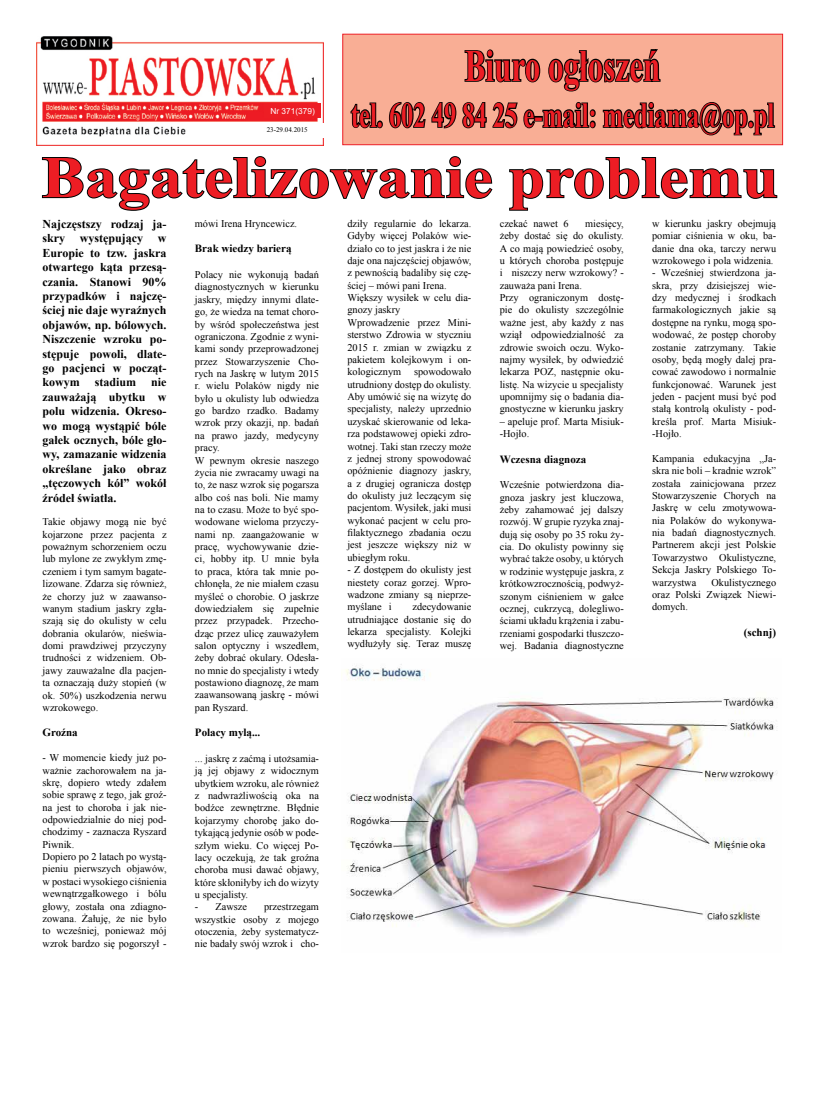
<style>
.page{position:relative;width:820px;height:1106px;background:#fff}
.page>*{position:absolute;margin:0;border:0;box-sizing:border-box;transform-origin:0 0}
.t1{font:700 59px "Times New Roman";color:#ed1d24;scale:1.1 1}
.t2{font:700 44.8px "Times New Roman";color:#ed1d24;scale:.69 1}
.t3{font:700 35.2px "Times New Roman";color:#ed1d24;scale:.69 1}
.t4{font:700 12px/14.4px "Times New Roman";color:#000;text-align:justify}
.t5{font:700 11px "Times New Roman";color:#000}
.t6{font:10.3px/12.4px "Times New Roman";color:#000;text-align:justify}
.t7{font:8.3px "Arial";color:#fff}
.t8{font:7px "Times New Roman";color:#000}
</style>
<div class="page">
<img style="left:37px;top:36px;width:286px;height:109px">
<div style="left:266px;top:123px;width:57px;height:15px;background:#fff"></div>
<div style="left:263px;top:103px;width:57px;height:15px;background:#ed1d24"></div>
<div style="left:342px;top:34px;width:440px;height:111px;background:#f9ae95;border:1px solid #ed1d24"></div>
<svg style="left:464px;top:49px;width:77px;height:34px"></svg>
<svg style="left:548px;top:49px;width:113px;height:43px"></svg>
<svg style="left:350px;top:102px;width:425px;height:34px"></svg>
<svg style="left:41px;top:156px;width:452px;height:55px"></svg>
<svg style="left:509px;top:157px;width:269px;height:54px"></svg>
<img style="left:345px;top:664px;width:432px;height:272px">
<p class="t7" style="left:270px;top:106px;width:46px">Nr 371(379)</p>
<p class="t8" style="left:266px;top:125px;width:43px">23-29.04.2015</p>
<h2 class="t2" style="left:464px;top:33px;width:285px">Biuro ogłoszeń</h2>
<h3 class="t3" style="left:351px;top:90px;width:614px">tel. 602 49 84 25 e-mail: mediama@op.pl</h3>
<h1 class="t1" style="left:42px;top:135px;width:671px">Bagatelizowanie problemu</h1>
<p class="t4" style="left:43px;top:216px;width:125px">Najczęstszy rodzaj ja&shy;skry występujący w Europie to tzw. jaskra otwartego kąta przesą&shy;czania. Stanowi 90% przypadków i najczę&shy;ściej nie daje wyraźnych objawów, np. bólowych.<br>Niszczenie wzroku po&shy;stępuje powoli, dlate&shy;go pacjenci w począt&shy;kowym stadium nie zauważają ubytku w polu widzenia. Okreso&shy;wo mogą wystąpić bóle gałek ocznych, bóle gło&shy;wy, zamazanie widzenia określane jako obraz „tęczowych kół” wokół źródeł światła.</p>
<p class="t6" style="left:43px;top:515px;width:125px">Takie objawy mogą nie być kojarzone przez pacjenta z poważnym schorzeniem oczu lub mylone ze zwykłym zmę&shy;czeniem i tym samym bagate&shy;lizowane. Zdarza się również, że chorzy już w zaawanso&shy;wanym stadium jaskry zgła&shy;szają się do okulisty w celu dobrania okularów, nieświa&shy;domi prawdziwej przyczyny trudności z widzeniem. Ob&shy;jawy zauważalne dla pacjen&shy;ta oznaczają duży stopień (w ok. 50%) uszkodzenia nerwu wzrokowego.</p>
<p class="t5" style="left:43px;top:725px;width:37px">Groźna</p>
<p class="t6" style="left:43px;top:751px;width:125px;text-align:left">- W momencie kiedy już po&shy;ważnie zachorowałem na ja&shy;skrę, dopiero wtedy zdałem sobie sprawę z tego, jak groź&shy;na jest to choroba i jak nie&shy;odpowiedzialnie do niej pod&shy;chodzimy - zaznacza Ryszard<br>Piwnik.<br>Dopiero po 2 latach po wystą&shy;pieniu pierwszych objawów, w postaci wysokiego ciśnienia wewnątrzgałkowego i bólu głowy, została ona zdiagno&shy;zowana. Żałuję, że nie było to wcześniej, ponieważ mój wzrok bardzo się pogorszył -</p>
<p class="t6" style="left:195px;top:217px;width:104px">mówi Irena Hryncewicz.</p>
<p class="t5" style="left:195px;top:241px;width:98px">Brak wiedzy barierą</p>
<p class="t6" style="left:195px;top:268px;width:125px;text-align:left">Polacy nie wykonują badań diagnostycznych w kierunku jaskry, między innymi dlate&shy;go, że wiedza na temat choro&shy;by wśród społeczeństwa jest ograniczona. Zgodnie z wyni&shy;kami sondy przeprowadzonej przez Stowarzyszenie Cho&shy;rych na Jaskrę w lutym 2015 r. wielu Polaków nigdy nie było u okulisty lub odwiedza go bardzo rzadko. Badamy wzrok przy okazji, np. badań na prawo jazdy, medycyny pracy.<br>W pewnym okresie naszego życia nie zwracamy uwagi na to, że nasz wzrok się pogarsza albo coś nas boli. Nie mamy na to czasu. Może to być spo&shy;wodowane wieloma przyczy&shy;nami np. zaangażowanie w pracę, wychowywanie dzie&shy;ci, hobby itp. U mnie była to praca, która tak mnie po&shy;chłonęła, że nie miałem czasu myśleć o chorobie. O jaskrze dowiedziałem się zupełnie przez przypadek. Przecho&shy;dząc przez ulicę zauważyłem salon optyczny i wszedłem, żeby dobrać okulary. Odesła&shy;no mnie do specjalisty i wtedy postawiono diagnozę, że mam zaawansowaną jaskrę - mówi pan Ryszard.</p>
<p class="t5" style="left:195px;top:724px;width:67px">Polacy mylą...</p>
<p class="t6" style="left:195px;top:752px;width:125px">... jaskrę z zaćmą i utożsamia&shy;ją jej objawy z widocznym ubytkiem wzroku, ale również z nadwrażliwością oka na bodźce zewnętrzne. Błędnie kojarzymy chorobę jako do&shy;tykającą jedynie osób w pode&shy;szłym wieku. Co więcej Po&shy;lacy oczekują, że tak groźna choroba musi dawać objawy, które skłoniłyby ich do wizyty u specjalisty.</p>
<p class="t6" style="left:195px;top:900px;width:53px">- Zawsze</p>
<p class="t6" style="left:195px;top:900px;width:125px;text-indent:69px">przestrzegam wszystkie osoby z mojego otoczenia, żeby systematycz&shy;nie badały swój wzrok i cho-</p>
<p class="t6" style="left:347px;top:217px;width:125px;text-align:left">dziły regularnie do lekarza.<br>Gdyby więcej Polaków wie&shy;działo co to jest jaskra i że nie daje ona najczęściej objawów, z pewnością badaliby się czę&shy;ściej – mówi pani Irena.<br>Większy wysiłek w celu dia&shy;gnozy jaskry<br>Wprowadzenie przez Mini&shy;sterstwo Zdrowia w styczniu<br>2015 r. zmian w związku z pakietem kolejkowym i on&shy;kologicznym</p>
<p class="t6" style="left:347px;top:365px;width:125px;text-indent:67px">spowodowało utrudniony dostęp do okulisty.<br>Aby umówić się na wizytę do specjalisty, należy uprzednio uzyskać skierowanie od leka&shy;rza podstawowej opieki zdro&shy;wotnej. Taki stan rzeczy może z jednej strony spowodować opóźnienie diagnozy jaskry, a z drugiej ogranicza dostęp do okulisty już leczącym się pacjentom. Wysiłek, jaki musi wykonać pacjent w celu pro&shy;filaktycznego zbadania oczu jest jeszcze większy niż w ubiegłym roku.</p>
<p class="t6" style="left:347px;top:563px;width:125px">- Z dostępem do okulisty jest niestety coraz gorzej. Wpro&shy;wadzone zmiany są nieprze&shy;myślane i</p>
<p class="t6" style="left:347px;top:600px;width:125px;text-indent:65px">zdecydowanie utrudniające dostanie się do lekarza specjalisty. Kolejki wydłużyły się. Teraz muszę</p>
<p class="t6" style="left:499px;top:217px;width:125px;text-align:left;text-indent:85px">miesięcy, żeby dostać się do okulisty.<br>A co mają powiedzieć osoby, u których choroba postępuje i niszczy nerw wzrokowy? - zauważa pani Irena.<br>Przy ograniczonym dostę&shy;pie do okulisty szczególnie ważne jest, aby każdy z nas wziął odpowiedzialność za zdrowie swoich oczu. Wyko&shy;najmy wysiłek, by odwiedzić lekarza POZ, następnie oku&shy;listę. Na wizycie u specjalisty upomnijmy się o badania dia&shy;gnostyczne w kierunku jaskry</p>
<p class="t6" style="left:499px;top:415px;width:125px">– apeluje prof. Marta Misiuk--Hojło.</p>
<p class="t5" style="left:499px;top:451px;width:88px">Wczesna diagnoza</p>
<p class="t6" style="left:499px;top:478px;width:125px">Wcześnie potwierdzona dia&shy;gnoza jaskry jest kluczowa, żeby zahamować jej dalszy rozwój. W grupie ryzyka znaj&shy;dują się osoby po 35 roku ży&shy;cia. Do okulisty powinny się wybrać także osoby, u których w rodzinie występuje jaskra, z krótkowzrocznością, podwyż&shy;szonym ciśnieniem w gałce ocznej, cukrzycą, dolegliwo&shy;ściami układu krążenia i zabu&shy;rzeniami gospodarki tłuszczo&shy;wej. Badania diagnostyczne</p>
<p class="t6" style="left:499px;top:217px;width:70px">czekać nawet 6</p>
<p class="t6" style="left:652px;top:217px;width:125px">w kierunku jaskry obejmują pomiar ciśnienia w oku, ba&shy;danie dna oka, tarczy nerwu wzrokowego i pola widzenia.</p>
<p class="t6" style="left:652px;top:266px;width:125px">- Wcześniej stwierdzona ja&shy;skra, przy dzisiejszej wie&shy;dzy medycznej i środkach farmakologicznych jakie są dostępne na rynku, mogą spo&shy;wodować, że postęp choroby zostanie zatrzymany. Takie osoby, będą mogły dalej pra&shy;cować zawodowo i normalnie funkcjonować. Warunek jest jeden - pacjent musi być pod stałą kontrolą okulisty - pod&shy;kreśla prof. Marta Misiuk--Hojło.</p>
<p class="t6" style="left:652px;top:452px;width:125px">Kampania edukacyjna „Ja&shy;skra nie boli – kradnie wzrok” została zainicjowana przez Stowarzyszenie Chorych na Jaskrę w celu zmotywowa&shy;nia Polaków do wykonywa&shy;nia badań diagnostycznych.<br>Partnerem akcji jest Polskie Towarzystwo Okulistyczne, Sekcja Jaskry Polskiego To&shy;warzystwa</p>
<p class="t6" style="left:652px;top:575px;width:125px;text-indent:59px">Okulistycznego oraz Polski Związek Niewi&shy;domych.</p>
<p class="t5" style="left:743px;top:624px;width:34px">(schnj)</p>
</div>
